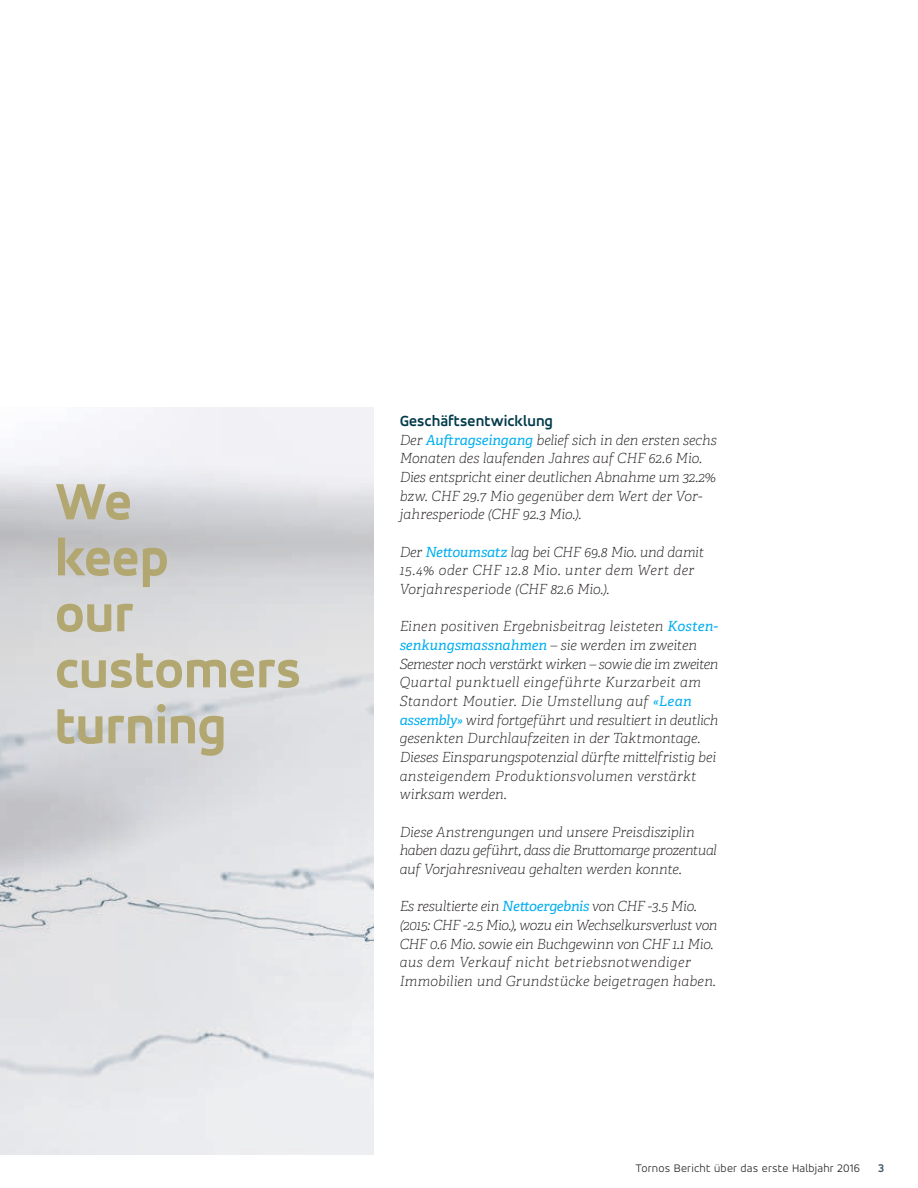
<style>
.page{position:relative;width:918px;height:1188px;background:#fff}
.page>*{position:absolute;margin:0;border:0;box-sizing:border-box;transform-origin:0 0}
.Quotes_-_36pt_Accord{font:54px "Tornos Accord Alternate EB";letter-spacing:-.005em;color:#b2a770}
.Chapters_titles_10_5{font:700 15.75px "Accord Alternate";color:#003a49}
.Copy_Text_9_3pt_-_bl{font:italic 100 13.95px/18.6px "Adelle";color:#231f20}
.Page_Numbers_-_Capti{font:300 12px "Accord Alternate";letter-spacing:.015em;color:#231f20}
.Page_Numbers_-_Capti-2{font:700 12px "Accord Alternate";color:#3d5863}
.s1{font-weight:400;color:#00aeef}
</style>
<div class="page">
<img style="left:0;top:407px;width:374px;height:747px">
<p class="Quotes_-_36pt_Accord" style="left:55px;top:469px;width:79px">We</p>
<p class="Quotes_-_36pt_Accord" style="left:55px;top:525px;width:116px">keep</p>
<p class="Quotes_-_36pt_Accord" style="left:55px;top:581px;width:81px">our</p>
<p class="Quotes_-_36pt_Accord" style="left:55px;top:637px;width:248px">customers</p>
<p class="Quotes_-_36pt_Accord" style="left:55px;top:693px;width:173px">turning</p>
<p class="Chapters_titles_10_5" style="left:400px;top:411px;width:155px">Geschäftsentwicklung</p>
<p class="Copy_Text_9_3pt_-_bl" style="left:400px;top:431px;width:319px">Der <span class="s1">Auftragseingang</span> belief sich in den ersten sechs Monaten des laufenden Jahres auf CHF 62.6 Mio.<br>Dies entspricht einer deutlichen Abnahme um 32.2% bzw. CHF 29.7 Mio gegenüber dem Wert der Vor&shy;jahresperiode (CHF 92.3 Mio.).</p>
<p class="Copy_Text_9_3pt_-_bl" style="left:400px;top:543px;width:306px">Der <span class="s1">Nettoumsatz</span> lag bei CHF 69.8 Mio. und damit<br>15.4% oder CHF 12.8 Mio. unter dem Wert der<br>Vorjahresperiode (CHF 82.6 Mio.).</p>
<p class="Copy_Text_9_3pt_-_bl" style="left:400px;top:617px;width:320px">Einen positiven Ergebnisbeitrag leisteten <span class="s1">Kosten&shy;senkungsmassnahmen</span> – sie werden im zweiten Semester noch verstärkt wirken – sowie die im zweiten Quartal punktuell eingeführte Kurzarbeit am Standort Moutier. Die Umstellung auf <span class="s1">«Lean assembly»</span> wird fortgeführt und resultiert in deutlich gesenkten Durchlaufzeiten in der Taktmontage.<br>Dieses Einsparungspotenzial dürfte mittelfristig bei ansteigendem Produktionsvolumen verstärkt wirksam werden.</p>
<p class="Copy_Text_9_3pt_-_bl" style="left:400px;top:823px;width:319px">Diese Anstrengungen und unsere Preisdisziplin haben dazu geführt, dass die Bruttomarge prozentual auf Vorjahresniveau gehalten werden konnte.</p>
<p class="Copy_Text_9_3pt_-_bl" style="left:400px;top:897px;width:319px">Es resultierte ein <span class="s1">Nettoergebnis</span> von CHF -3.5 Mio. (2015: CHF -2.5 Mio.), wozu ein Wechselkursverlust von CHF 0.6 Mio. sowie ein Buchgewinn von CHF 1.1 Mio. aus dem Verkauf nicht betriebsnotwendiger Immobilien und Grundstücke beigetragen haben.</p>
<p class="Page_Numbers_-_Capti" style="left:636px;top:1161px;width:226px">Tornos Bericht über das erste Halbjahr 2016</p>
<p class="Page_Numbers_-_Capti-2" style="left:878px;top:1161px;width:8px">3</p>
</div>
